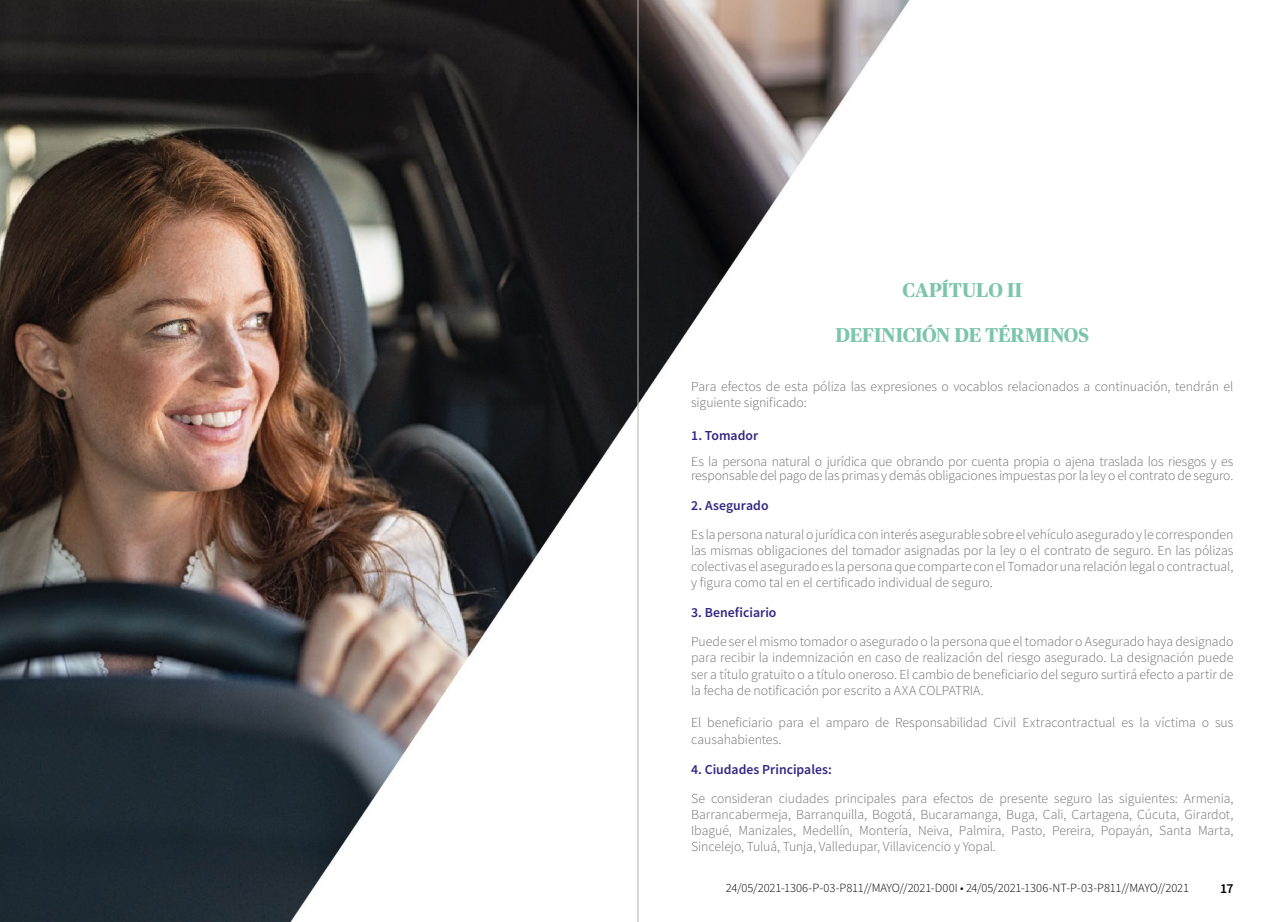
<style>
.page{position:relative;width:1276px;height:922px;background:#fff}
.page>*{position:absolute;margin:0;border:0;box-sizing:border-box;transform-origin:0 0}
.t1{font:700 20px "Publico Headline";letter-spacing:.005em;color:#7cc5ad}
.t2{font:300 13.75px/16.2px "Source Sans Pro";letter-spacing:-.005em;color:#706f6f}
.t3{font:600 13.75px "Source Sans Pro";color:#312783}
.t4{font:600 13.75px "Source Sans Pro";color:#000}
.t5{font:300 12.5px "Source Sans Pro";letter-spacing:-.005em;color:#000}
</style>
<div class="page">
<img style="left:0;top:0;width:910px;height:921px">
<hr style="left:637px;top:0;width:1px;height:921px;background:#b3b2b2">
<h1 class="t1" style="left:902px;top:275px;width:121px">CAPÍTULO II</h1>
<h1 class="t1" style="left:835px;top:320px;width:255px">DEFINICIÓN DE TÉRMINOS</h1>
<p class="t2" style="left:691px;top:378px;width:544px">Para efectos de esta póliza las expresiones o vocablos relacionados a continuación, tendrán el siguiente significado:</p>
<p class="t3" style="left:691px;top:426px;width:69px">1. Tomador</p>
<p class="t2" style="left:691px;top:454px;width:544px;line-height:13.8px">Es la persona natural o jurídica que obrando por cuenta propia o ajena traslada los riesgos y es responsable del pago de las primas y demás obligaciones impuestas por la ley o el contrato de seguro.</p>
<p class="t3" style="left:691px;top:496px;width:79px">2. Asegurado</p>
<p class="t2" style="left:691px;top:525px;width:544px;text-align:justify">Es la persona natural o jurídica con interés asegurable sobre el vehículo asegurado y le corresponden las mismas obligaciones del tomador asignadas por la ley o el contrato de seguro. En las pólizas colectivas el asegurado es la persona que comparte con el Tomador una relación legal o contractual, y figura como tal en el certificado individual de seguro.</p>
<p class="t3" style="left:691px;top:603px;width:87px">3. Beneficiario</p>
<p class="t2" style="left:691px;top:633px;width:544px;text-align:justify">Puede ser el mismo tomador o asegurado o la persona que el tomador o Asegurado haya designado para recibir la indemnización en caso de realización del riesgo asegurado. La designación puede ser a título gratuito o a título oneroso. El cambio de beneficiario del seguro surtirá efecto a partir de la fecha de notificación por escrito a AXA COLPATRIA.</p>
<p class="t2" style="left:691px;top:714px;width:544px">El beneficiario para el amparo de Responsabilidad Civil Extracontractual es la víctima o sus causahabientes.</p>
<p class="t3" style="left:691px;top:760px;width:142px">4. Ciudades Principales:</p>
<p class="t2" style="left:691px;top:789px;width:544px;text-align:justify">Se consideran ciudades principales para efectos de presente seguro las siguientes: Armenia, Barrancabermeja, Barranquilla, Bogotá, Bucaramanga, Buga, Cali, Cartagena, Cúcuta, Girardot, Ibagué, Manizales, Medellín, Montería, Neiva, Palmira, Pasto, Pereira, Popayán, Santa Marta, Sincelejo, Tuluá, Tunja, Valledupar, Villavicencio y Yopal.</p>
<p class="t5" style="left:726px;top:879px;width:465px">24/05/2021-1306-P-03-P811//MAYO//2021-D00I • 24/05/2021-1306-NT-P-03-P811//MAYO//2021</p>
<p class="t4" style="left:1220px;top:879px;width:15px">17</p>
</div>
